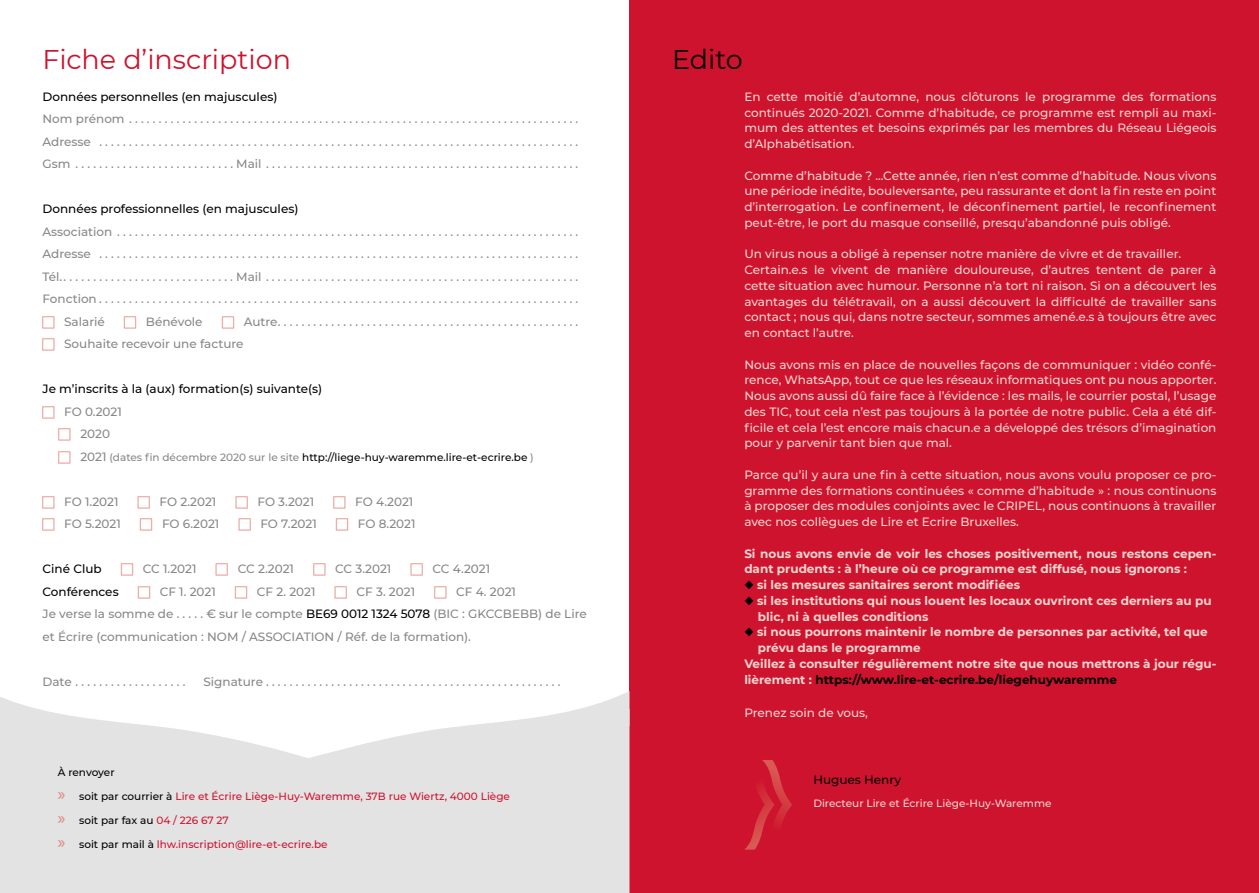
<style>
.page{position:relative;width:1259px;height:893px;background:#fff}
.page>*{position:absolute;margin:0;border:0;box-sizing:border-box;transform-origin:0 0}
.t1{font:27px "Montserrat";color:#ce132e}
.t2{font:27px "Montserrat";letter-spacing:-.005em;color:#000}
.t3{font:500 12px/15.8px "Montserrat";color:#f6d7d0;text-align:justify}
.t4{font:500 12px/22.5px "Montserrat";color:#878787;text-align:justify}
.t5{font:700 12px/15.8px "Montserrat";color:#f6d7d0}
.t6{font:500 12px "Montserrat";color:#000}
.t7{font:700 12px "Montserrat";color:#000}
.t8{font:500 10.5px "Montserrat";color:#ce132e}
.t9{font:500 10.5px "Montserrat";color:#000}
.t10{font:500 10.5px "Montserrat";color:#f6d7d0}
.s1{font-size:12px;color:#878787}
.s2{color:#878787}
.s3{color:#000}
.s4{font-family:"Myriad Pro";font-weight:400;font-size:18px;color:#e17f74}
.s5{color:#ce132e}
.s6{color:#f6d7d0}
</style>
<div class="page">
<div style="left:629px;top:0;width:630px;height:893px;background:#ce132e"></div>
<div style="left:0;top:792px;width:629px;height:101px;background:#e3e3e3"></div>
<svg style="left:744px;top:760px;width:48px;height:90px"></svg>
<svg style="left:0;top:691px;width:629px;height:101px;fill:#e3e3e3"></svg>
<h1 class="t1" style="left:43px;top:40px;width:250px">Fiche d’inscription</h1>
<p class="t6" style="left:43px;top:88px;width:236px">Données personnelles (en majuscules)</p>
<p class="t4" style="left:43px;top:107px;width:537px">Nom prénom . . . . . . . . . . . . . . . . . . . . . . . . . . . . . . . . . . . . . . . . . . . . . . . . . . . . . . . . . . . . . . . . . . . . . . . . . . . .<br>Adresse . . . . . . . . . . . . . . . . . . . . . . . . . . . . . . . . . . . . . . . . . . . . . . . . . . . . . . . . . . . . . . . . . . . . . . . . . . . . . . . . .<br>Gsm . . . . . . . . . . . . . . . . . . . . . . . . . . Mail . . . . . . . . . . . . . . . . . . . . . . . . . . . . . . . . . . . . . . . . . . . . . . . . . . . .</p>
<p class="t6" style="left:43px;top:201px;width:257px">Données professionnelles (en majuscules)</p>
<p class="t4" style="left:43px;top:220px;width:537px">Association . . . . . . . . . . . . . . . . . . . . . . . . . . . . . . . . . . . . . . . . . . . . . . . . . . . . . . . . . . . . . . . . . . . . . . . . . . . . . .</p>
<p class="t4" style="left:43px;top:242px;width:537px">Adresse . . . . . . . . . . . . . . . . . . . . . . . . . . . . . . . . . . . . . . . . . . . . . . . . . . . . . . . . . . . . . . . . . . . . . . . . . . . . . . . . .</p>
<p class="t4" style="left:43px;top:265px;width:531px">Tél. . . . . . . . . . . . . . . . . . . . . . . . . . . . . Mail . . . . . . . . . . . . . . . . . . . . . . . . . . . . . . . . . . . . . . . . . . . . . . . . . . . .</p>
<p class="t4" style="left:42px;top:287px;width:537px">Fonction . . . . . . . . . . . . . . . . . . . . . . . . . . . . . . . . . . . . . . . . . . . . . . . . . . . . . . . . . . . . . . . . . . . . . . . . . . . . . . . . .</p>
<p class="t4" style="left:64px;top:310px;width:42px">Salarié</p>
<p class="t4" style="left:146px;top:310px;width:58px">Bénévole</p>
<p class="t4" style="left:244px;top:310px;width:336px">Autre . . . . . . . . . . . . . . . . . . . . . . . . . . . . . . . . . . . . . . . . . . . . . . . . . . .</p>
<p class="t4" style="left:64px;top:332px;width:181px">Souhaite recevoir une facture</p>
<p class="t6" style="left:42px;top:381px;width:281px">Je m’inscrits à la (aux) formation(s) suivante(s)</p>
<p class="t4" style="left:64px;top:400px;width:59px;text-align:center">FO 0.2021<br>2020</p>
<p class="t9" style="left:80px;top:450px;width:455px"><span class="s1">2021</span> <span class="s2">(dates fin décembre 2020 sur le site</span> http://liege-huy-waremme.lire-et-ecrire.be <span class="s2">)</span></p>
<p class="t4" style="left:64px;top:490px;width:56px">FO 1.2021</p>
<p class="t4" style="left:160px;top:490px;width:58px">FO 2.2021</p>
<p class="t4" style="left:257px;top:490px;width:58px">FO 3.2021</p>
<p class="t4" style="left:355px;top:490px;width:60px">FO 4.2021</p>
<p class="t4" style="left:64px;top:512px;width:58px">FO 5.2021</p>
<p class="t4" style="left:162px;top:512px;width:59px">FO 6.2021</p>
<p class="t4" style="left:260px;top:512px;width:58px">FO 7.2021</p>
<p class="t4" style="left:358px;top:512px;width:59px">FO 8.2021</p>
<p class="t6" style="left:43px;top:561px;width:61px">Ciné Club</p>
<p class="t4" style="left:143px;top:557px;width:55px">CC 1.2021</p>
<p class="t4" style="left:238px;top:557px;width:58px">CC 2.2021</p>
<p class="t4" style="left:335px;top:557px;width:58px">CC 3.2021</p>
<p class="t4" style="left:432px;top:557px;width:59px">CC 4.2021</p>
<p class="t6" style="left:43px;top:583px;width:78px">Conférences</p>
<p class="t4" style="left:160px;top:580px;width:58px">CF 1. 2021</p>
<p class="t4" style="left:257px;top:580px;width:60px">CF 2. 2021</p>
<p class="t4" style="left:356px;top:580px;width:60px">CF 3. 2021</p>
<p class="t4" style="left:43px;top:580px;width:546px;text-align:left;text-indent:414px">CF 4. 2021<br>Je verse la somme de . . . . . € sur le compte <span class="s3">BE69 0012 1324 5078</span> (BIC : GKCCBEBB) de Lire et Écrire (communication : NOM / ASSOCIATION / Réf. de la formation).</p>
<p class="t4" style="left:43px;top:670px;width:144px">Date . . . . . . . . . . . . . . . . . . .</p>
<p class="t4" style="left:203px;top:670px;width:352px">Signature . . . . . . . . . . . . . . . . . . . . . . . . . . . . . . . . . . . . . . . . . . . . . . . . .</p>
<p class="t9" style="left:58px;top:765px;width:58px">À renvoyer</p>
<p class="t8" style="left:58px;top:789px;width:454px"><span class="s4">»</span> <span class="s3">soit par courrier à</span> Lire et Écrire Liège-Huy-Waremme, 37B rue Wiertz, 4000 Liège</p>
<p class="t9" style="left:58px;top:813px;width:172px"><span class="s4">»</span> soit par fax au <span class="s5">04 / 226 67 27</span></p>
<p class="t8" style="left:58px;top:837px;width:271px"><span class="s4">»</span> <span class="s3">soit par mail à</span> lhw.inscription@lire-et-ecrire.be</p>
<h1 class="t2" style="left:672px;top:40px;width:72px">Edito</h1>
<p class="t3" style="left:744px;top:88px;width:473px">En cette moitié d’automne, nous clôturons le programme des formations continués 2020-2021. Comme d’habitude, ce programme est rempli au maxi&shy;mum des attentes et besoins exprimés par les membres du Réseau Liégeois d’Alphabétisation.</p>
<p class="t3" style="left:744px;top:167px;width:473px">Comme d’habitude ? ...Cette année, rien n’est comme d’habitude. Nous vivons une période inédite, bouleversante, peu rassurante et dont la fin reste en point d’interrogation. Le confinement, le déconfinement partiel, le reconfinement peut-être, le port du masque conseillé, presqu’abandonné puis obligé.</p>
<p class="t3" style="left:744px;top:246px;width:473px;text-align:left">Un virus nous a obligé à repenser notre manière de vivre et de travailler.<br>Certain.e.s le vivent de manière douloureuse, d’autres tentent de parer à cette situation avec humour. Personne n’a tort ni raison. Si on a découvert les avantages du télétravail, on a aussi découvert la difficulté de travailler sans contact ; nous qui, dans notre secteur, sommes amené.e.s à toujours être avec en contact l’autre.</p>
<p class="t3" style="left:744px;top:356px;width:473px">Nous avons mis en place de nouvelles façons de communiquer : vidéo confé&shy;rence, WhatsApp, tout ce que les réseaux informatiques ont pu nous apporter.<br>Nous avons aussi dû faire face à l’évidence : les mails, le courrier postal, l’usage des TIC, tout cela n’est pas toujours à la portée de notre public. Cela a été dif&shy;ficile et cela l’est encore mais chacun.e a développé des trésors d’imagination pour y parvenir tant bien que mal.</p>
<p class="t3" style="left:744px;top:466px;width:473px">Parce qu’il y aura une fin à cette situation, nous avons voulu proposer ce pro&shy;gramme des formations continuées « comme d’habitude » : nous continuons à proposer des modules conjoints avec le CRIPEL, nous continuons à travailler avec nos collègues de Lire et Ecrire Bruxelles.</p>
<p class="t5" style="left:744px;top:545px;width:473px">Si nous avons envie de voir les choses positivement, nous restons cepen&shy;dant prudents : à l’heure où ce programme est diffusé, nous ignorons :</p>
<p class="t5" style="left:744px;top:576px;width:277px"><span class="s3">◆</span> si les mesures sanitaires seront modifiées</p>
<p class="t5" style="left:758px;top:592px;width:455px;text-indent:-14px"><span class="s3">◆</span> si les institutions qui nous louent les locaux ouvriront ces derniers au pu blic, ni à quelles conditions</p>
<p class="t5" style="left:744px;top:624px;width:465px"><span class="s3">◆</span> si nous pourrons maintenir le nombre de personnes par activité, tel que</p>
<p class="t5" style="left:758px;top:639px;width:164px">prévu dans le programme</p>
<p class="t5" style="left:744px;top:655px;width:473px">Veillez à consulter régulièrement notre site que nous mettrons à jour régu-</p>
<p class="t7" style="left:744px;top:671px;width:374px"><span class="s6">lièrement :</span> https://www.lire-et-ecrire.be/liegehuywaremme</p>
<p class="t3" style="left:744px;top:704px;width:125px">Prenez soin de vous,</p>
<p class="t6" style="left:813px;top:771px;width:89px">Hugues Henry</p>
<p class="t10" style="left:813px;top:796px;width:240px">Directeur Lire et Écrire Liège-Huy-Waremme</p>
</div>
